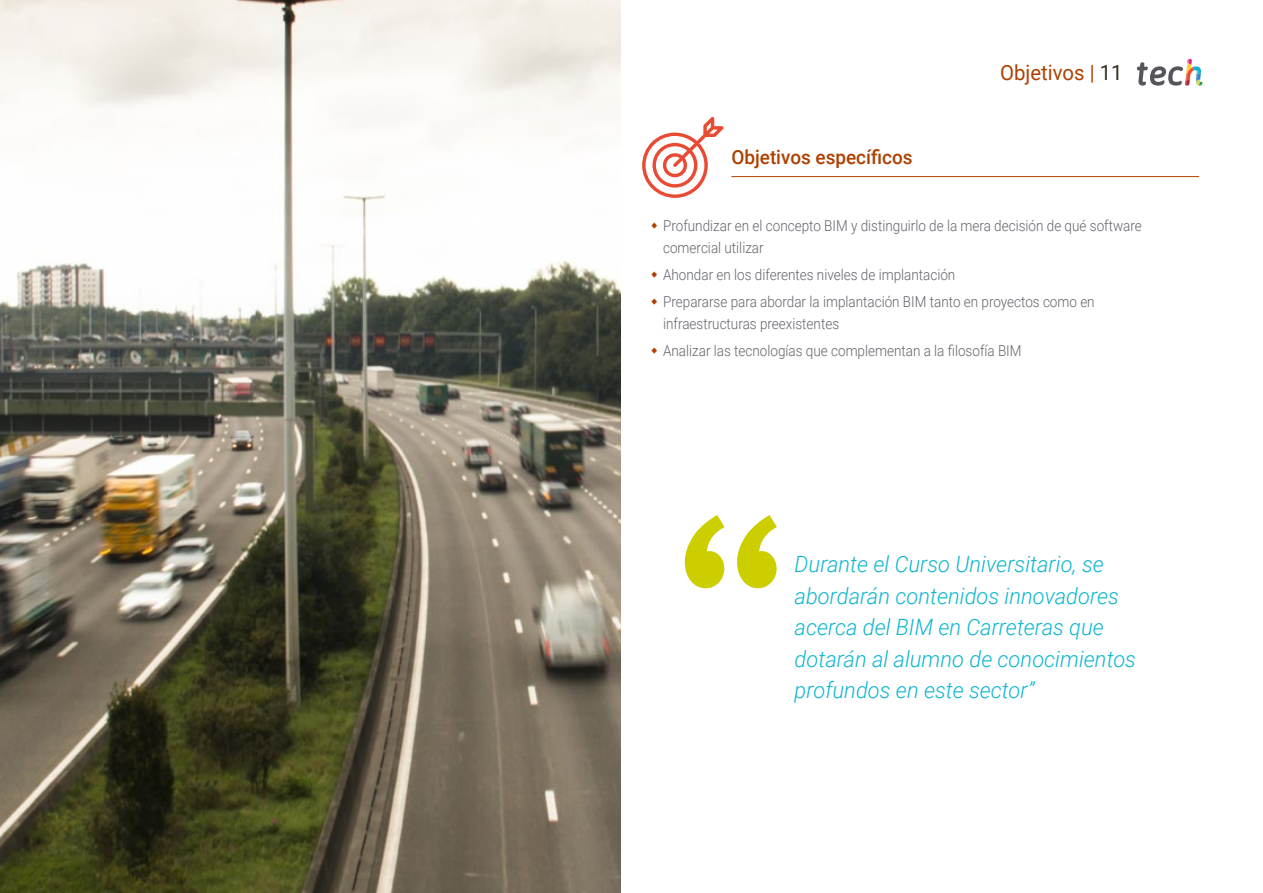
<style>
.page{position:relative;width:1263px;height:893px;background:#fff}
.page>*{position:absolute;margin:0;border:0;box-sizing:border-box;transform-origin:0 0}
.t1{font:italic 300 22.5px/31.5px "Roboto";color:#0fb6cf}
.t2{font:21px "Roboto";color:#ae4000}
.t3{font:500 19.5px "Roboto";color:#ae4000}
.t4{font:300 15px/26.7px "Roboto";color:#61646a;scale:.9 1}
.s1{color:#312e20}
</style>
<div class="page">
<hr style="left:731px;top:176px;width:468px;height:1px;background:#ae4000">
<svg style="left:642px;top:117px;width:82px;height:81px"></svg>
<svg style="left:1137px;top:59px;width:65px;height:27px"></svg>
<img style="left:0;top:0;width:621px;height:893px">
<svg style="left:685px;top:515px;width:92px;height:73px"></svg>
<h3 class="t3" style="left:731px;top:144px;width:183px">Objetivos específicos</h3>
<h2 class="t2" style="left:1000px;top:57px;width:124px">Objetivos | <span class="s1">11</span></h2>
<p class="t4" style="left:663px;top:214px;width:533px;line-height:22.5px">Profundizar en el concepto BIM y distinguirlo de la mera decisión de qué software comercial utilizar</p>
<p class="t4" style="left:663px;top:261px;width:481px">Ahondar en los diferentes niveles de implantación<br>Prepararse para abordar la implantación BIM tanto en proyectos como en</p>
<p class="t4" style="left:663px;top:310px;width:400px">infraestructuras preexistentes<br>Analizar las tecnologías que complementan a la filosofía BIM</p>
<h1 class="t1" style="left:795px;top:548px;width:343px">Durante el Curso Universitario, se abordarán contenidos innovadores acerca del BIM en Carreteras que dotarán al alumno de conocimientos profundos en este sector”</h1>
</div>
